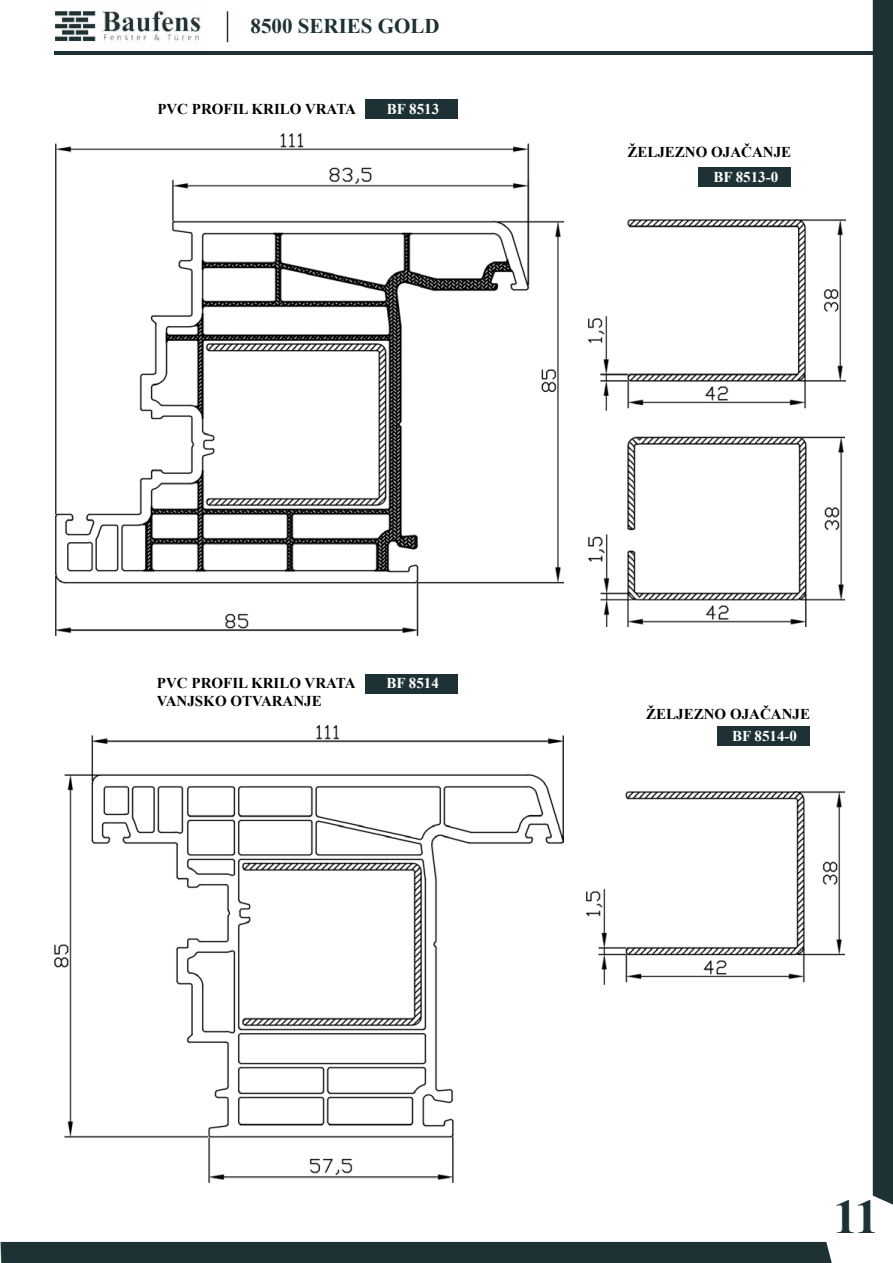
<style>
.page{position:relative;width:893px;height:1263px;background:#fff}
.page>*{position:absolute;margin:0;border:0;box-sizing:border-box;transform-origin:0 0}
.t1{font:700 48px "Times New Roman";color:#1e3235}
.t2{font:700 21px "Times New Roman";color:#1e3235}
.t3{font:700 15px/18px "Times New Roman";color:#000}
.t4{font:700 15px "Times New Roman";color:#fff}
</style>
<div class="page">
<hr style="left:54px;top:51px;width:839px;height:3px;background:#1e3235">
<img style="left:54px;top:10px;width:147px;height:32px">
<hr style="left:227px;top:11px;width:1px;height:31px;background:#1e3235">
<div style="left:873px;top:0;width:20px;height:1205px;background:#1e3235"></div>
<div style="left:0;top:1242px;width:832px;height:21px;background:#1e3235"></div>
<img style="left:54px;top:725px;width:509px;height:458px">
<img style="left:587px;top:792px;width:258px;height:192px">
<div style="left:365px;top:674px;width:93px;height:20px;background:#1e3235"></div>
<div style="left:718px;top:726px;width:92px;height:20px;background:#1e3235"></div>
<img style="left:55px;top:134px;width:509px;height:502px">
<img style="left:588px;top:219px;width:258px;height:191px">
<img style="left:588px;top:436px;width:257px;height:191px">
<div style="left:366px;top:99px;width:92px;height:20px;background:#1e3235"></div>
<div style="left:699px;top:167px;width:92px;height:20px;background:#1e3235"></div>
<h2 class="t2" style="left:251px;top:10px;width:191px">8500 SERIES GOLD</h2>
<p class="t3" style="left:157px;top:99px;width:200px">PVC PROFIL KRILO VRATA</p>
<p class="t4" style="left:387px;top:98px;width:54px">BF 8513</p>
<p class="t3" style="left:627px;top:143px;width:165px">ŽELJEZNO OJAČANJE</p>
<p class="t4" style="left:713px;top:166px;width:66px">BF 8513-0</p>
<p class="t3" style="left:157px;top:673px;width:200px">PVC PROFIL KRILO VRATA<br>VANJSKO OTVARANJE</p>
<p class="t4" style="left:387px;top:672px;width:54px">BF 8514</p>
<p class="t3" style="left:646px;top:704px;width:165px">ŽELJEZNO OJAČANJE</p>
<p class="t4" style="left:732px;top:725px;width:66px">BF 8514-0</p>
<h1 class="t1" style="left:833px;top:1182px;width:47px">11</h1>
</div>
